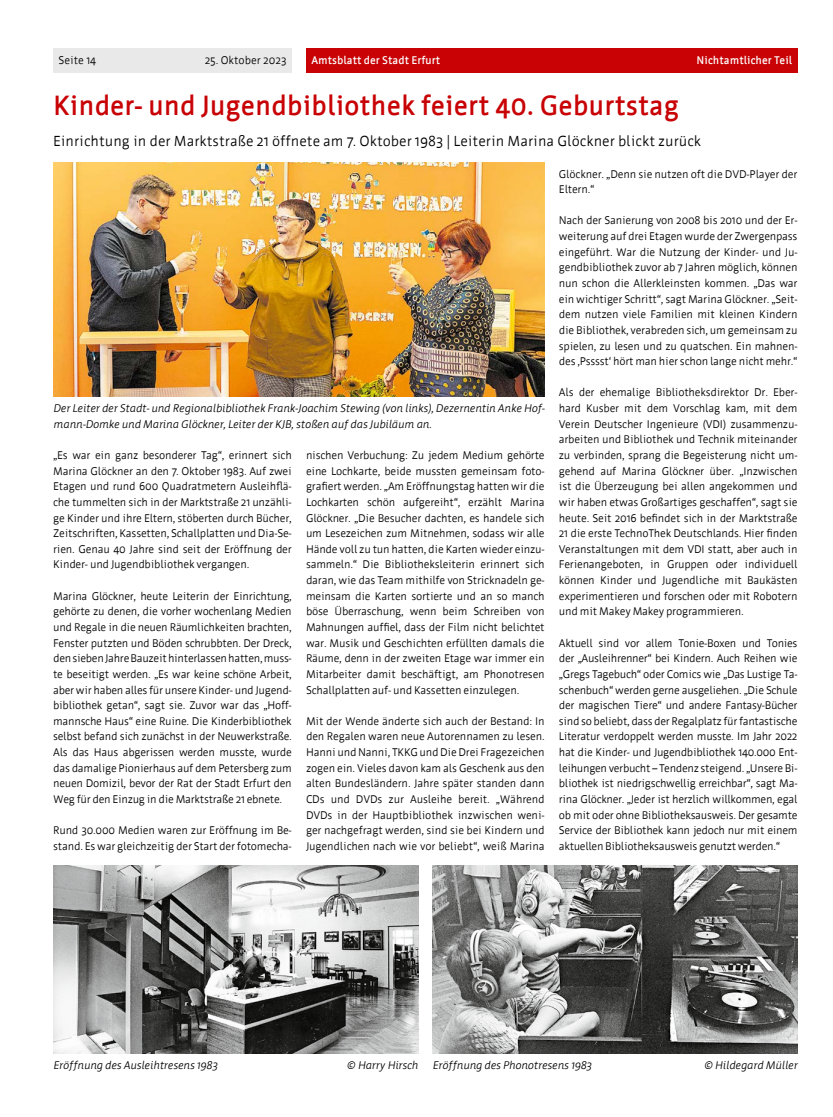
<style>
.page{position:relative;width:833px;height:1117px;background:#fff}
.page>*{position:absolute;margin:0;border:0;box-sizing:border-box;transform-origin:0 0}
.H1-u1{font:700 27.5px "Werk";color:#c80205}
.P-uz{font:14.38px "Werk";color:#000}
.P-Normal{font:11px/15.6px "Werk";letter-spacing:-.02em;color:#000;text-align:justify}
.t1{font:italic 11px/15.6px "Werk";letter-spacing:-.02em;color:#000}
.t2{font:700 11px "Werk";color:#fff}
.P-Normal-2{font:11px "Werk";color:#000}
</style>
<div class="page">
<div style="left:53px;top:48px;width:239px;height:25px;background:#e9e9e9"></div>
<div style="left:306px;top:48px;width:491px;height:25px;background:#c80205"></div>
<img style="left:53px;top:163px;width:491px;height:233px">
<img style="left:53px;top:865px;width:365px;height:187px">
<img style="left:432px;top:865px;width:365px;height:187px">
<p class="P-Normal" style="left:58px;top:53px;width:39px">Seite 14</p>
<p class="P-Normal-2" style="left:205px;top:54px;width:83px">25. Oktober 2023</p>
<p class="t2" style="left:311px;top:55px;width:131px">Amtsblatt der Stadt Erfurt</p>
<p class="t2" style="left:696px;top:55px;width:97px">Nichtamtlicher Teil</p>
<h1 class="H1-u1" style="left:53px;top:90px;width:627px">Kinder- und Jugendbibliothek feiert 40. Geburtstag</h1>
<p class="P-uz" style="left:53px;top:133px;width:649px">Einrichtung in der Marktstraße 21 öffnete am 7. Oktober 1983 | Leiterin Marina Glöckner blickt zurück</p>
<p class="t1" style="left:53px;top:400px;width:493px">Der Leiter der Stadt- und Regionalbibliothek Frank-Joachim Stewing (von links), Dezernentin Anke Hof&shy;mann-Domke und Marina Glöckner, Leiter der KJB, stoßen auf das Jubiläum an.</p>
<p class="P-Normal" style="left:53px;top:447px;width:240px">„Es war ein ganz besonderer Tag“, erinnert sich Marina Glöckner an den 7. Oktober 1983. Auf zwei Etagen und rund 600 Quadratmetern Ausleihflä&shy;che tummelten sich in der Marktstraße 21 unzähli&shy;ge Kinder und ihre Eltern, stöberten durch Bücher, Zeitschriften, Kassetten, Schallplatten und Dia-Se&shy;rien. Genau 40 Jahre sind seit der Eröffnung der Kinder- und Jugendbibliothek vergangen.</p>
<p class="P-Normal" style="left:53px;top:588px;width:240px">Marina Glöckner, heute Leiterin der Einrichtung, gehörte zu denen, die vorher wochenlang Medien und Regale in die neuen Räumlichkeiten brachten, Fenster putzten und Böden schrubbten. Der Dreck, den sieben Jahre Bauzeit hinterlassen hatten, muss&shy;te beseitigt werden. „Es war keine schöne Arbeit, aber wir haben alles für unsere Kinder- und Jugend&shy;bibliothek getan“, sagt sie. Zuvor war das „Hoff&shy;mannsche Haus“ eine Ruine. Die Kinderbibliothek selbst befand sich zunächst in der Neuwerkstraße.<br>Als das Haus abgerissen werden musste, wurde das damalige Pionierhaus auf dem Petersberg zum neuen Domizil, bevor der Rat der Stadt Erfurt den Weg für den Einzug in die Marktstraße 21 ebnete.</p>
<p class="P-Normal" style="left:53px;top:822px;width:240px">Rund 30.000 Medien waren zur Eröffnung im Be&shy;stand. Es war gleichzeitig der Start der fotomecha-</p>
<p class="P-Normal" style="left:306px;top:447px;width:240px">nischen Verbuchung: Zu jedem Medium gehörte eine Lochkarte, beide mussten gemeinsam foto&shy;grafiert werden. „Am Eröffnungstag hatten wir die Lochkarten schön aufgereiht“, erzählt Marina Glöckner. „Die Besucher dachten, es handele sich um Lesezeichen zum Mitnehmen, sodass wir alle Hände voll zu tun hatten, die Karten wieder einzu&shy;sammeln.“ Die Bibliotheksleiterin erinnert sich daran, wie das Team mithilfe von Stricknadeln ge&shy;meinsam die Karten sortierte und an so manch böse Überraschung, wenn beim Schreiben von Mahnungen auffiel, dass der Film nicht belichtet war. Musik und Geschichten erfüllten damals die Räume, denn in der zweiten Etage war immer ein Mitarbeiter damit beschäftigt, am Phonotresen Schallplatten auf- und Kassetten einzulegen.</p>
<p class="P-Normal" style="left:306px;top:713px;width:240px">Mit der Wende änderte sich auch der Bestand: In den Regalen waren neue Autorennamen zu lesen.<br>Hanni und Nanni, TKKG und Die Drei Fragezeichen zogen ein. Vieles davon kam als Geschenk aus den alten Bundesländern. Jahre später standen dann CDs und DVDs zur Ausleihe bereit. „Während DVDs in der Hauptbibliothek inzwischen weni&shy;ger nachgefragt werden, sind sie bei Kindern und Jugendlichen nach wie vor beliebt“, weiß Marina</p>
<p class="P-Normal" style="left:559px;top:166px;width:240px">Glöckner. „Denn sie nutzen oft die DVD-Player der<br>Eltern.“</p>
<p class="P-Normal" style="left:559px;top:213px;width:240px">Nach der Sanierung von 2008 bis 2010 und der Er&shy;weiterung auf drei Etagen wurde der Zwergenpass eingeführt. War die Nutzung der Kinder- und Ju&shy;gendbibliothek zuvor ab 7 Jahren möglich, können nun schon die Allerkleinsten kommen. „Das war ein wichtiger Schritt“, sagt Marina Glöckner. „Seit&shy;dem nutzen viele Familien mit kleinen Kindern die Bibliothek, verabreden sich, um gemeinsam zu spielen, zu lesen und zu quatschen. Ein mahnen&shy;des ,Psssst‘ hört man hier schon lange nicht mehr.“</p>
<p class="P-Normal" style="left:559px;top:385px;width:240px">Als der ehemalige Bibliotheksdirektor Dr. Eber&shy;hard Kusber mit dem Vorschlag kam, mit dem Verein Deutscher Ingenieure (VDI) zusammenzu&shy;arbeiten und Bibliothek und Technik miteinander zu verbinden, sprang die Begeisterung nicht um&shy;gehend auf Marina Glöckner über. „Inzwischen ist die Überzeugung bei allen angekommen und wir haben etwas Großartiges geschaffen“, sagt sie heute. Seit 2016 befindet sich in der Marktstraße 21 die erste TechnoThek Deutschlands. Hier finden Veranstaltungen mit dem VDI statt, aber auch in Ferienangeboten, in Gruppen oder individuell können Kinder und Jugendliche mit Baukästen experimentieren und forschen oder mit Robotern und mit Makey Makey programmieren.</p>
<p class="P-Normal" style="left:559px;top:635px;width:240px">Aktuell sind vor allem Tonie-Boxen und Tonies der „Ausleihrenner“ bei Kindern. Auch Reihen wie „Gregs Tagebuch“ oder Comics wie „Das Lustige Ta&shy;schenbuch“ werden gerne ausgeliehen. „Die Schule der magischen Tiere“ und andere Fantasy-Bücher sind so beliebt, dass der Regalplatz für fantastische Literatur verdoppelt werden musste. Im Jahr 2022 hat die Kinder- und Jugendbibliothek 140.000 Ent&shy;leihungen verbucht – Tendenz steigend. „Unsere Bi&shy;bliothek ist niedrigschwellig erreichbar“, sagt Ma&shy;rina Glöckner. „Jeder ist herzlich willkommen, egal ob mit oder ohne Bibliotheksausweis. Der gesamte Service der Bibliothek kann jedoch nur mit einem aktuellen Bibliotheksausweis genutzt werden.“</p>
<p class="t1" style="left:53px;top:1056px;width:166px">Eröffnung des Ausleihtresens 1983</p>
<p class="t1" style="left:346px;top:1056px;width:74px">© Harry Hirsch</p>
<p class="t1" style="left:432px;top:1056px;width:161px">Eröffnung des Phonotresens 1983</p>
<p class="t1" style="left:703px;top:1056px;width:96px">© Hildegard Müller</p>
</div>
